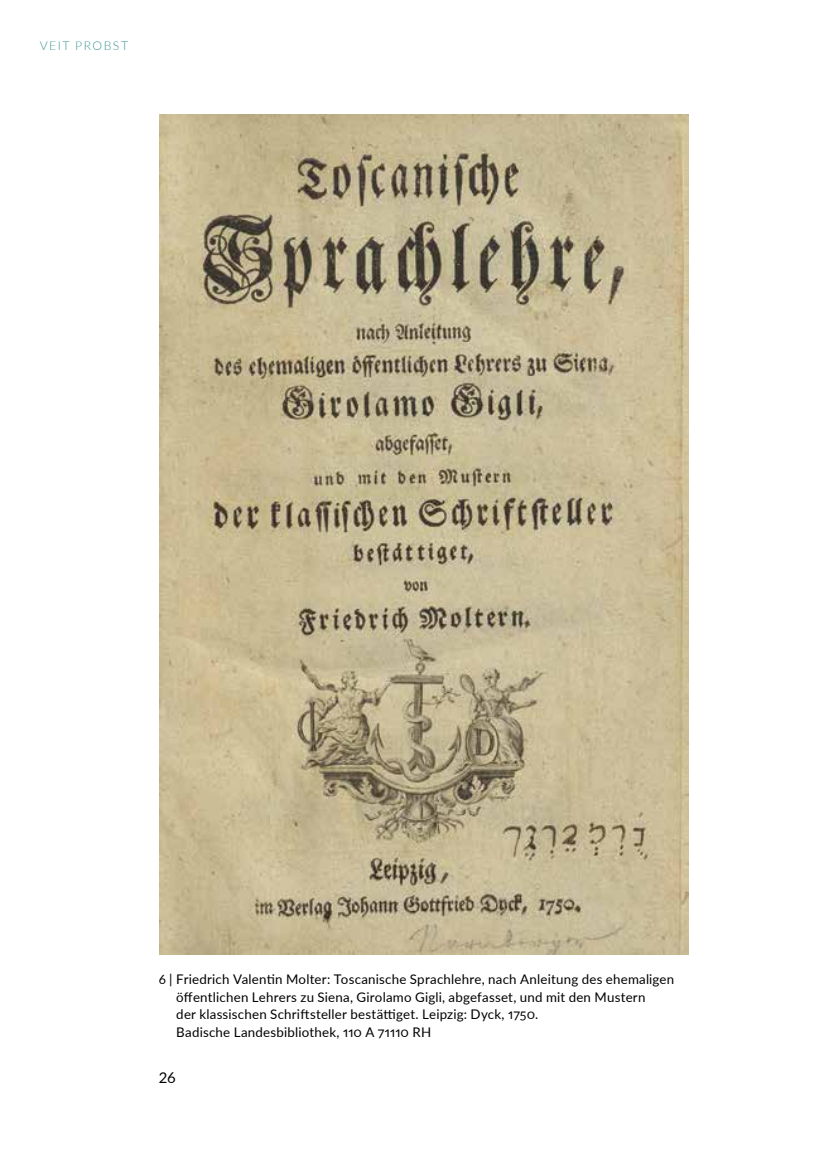
<style>
.page{position:relative;width:819px;height:1151px;background:#fff}
.page>*{position:absolute;margin:0;border:0;box-sizing:border-box;transform-origin:0 0}
.t1{font:14.88px "Lato Regular 2";color:#000}
.t2{font:13.3px/17.5px "Lato";letter-spacing:.015em;color:#000}
.t3{font:300 12.25px "Lato";letter-spacing:.12em;color:#439991}
</style>
<div class="page">
<img style="left:159px;top:114px;width:530px;height:841px">
<p class="t3" style="left:40px;top:37px;width:90px">VEIT PROBST</p>
<p class="t2" style="left:176px;top:970px;width:499px;text-indent:-17px">6 ̵ Friedrich Valentin Molter: Toscanische Sprachlehre, nach Anleitung des ehemaligen öffentlichen Lehrers zu Siena, Girolamo Gigli, abgefasset, und mit den Mustern<br>der klassischen Schriftsteller bestättiget. Leipzig: Dyck, 1750.<br>Badische Landesbibliothek, 110 A 71110 RH</p>
<p class="t1" style="left:159px;top:1066px;width:19px">26</p>
</div>
